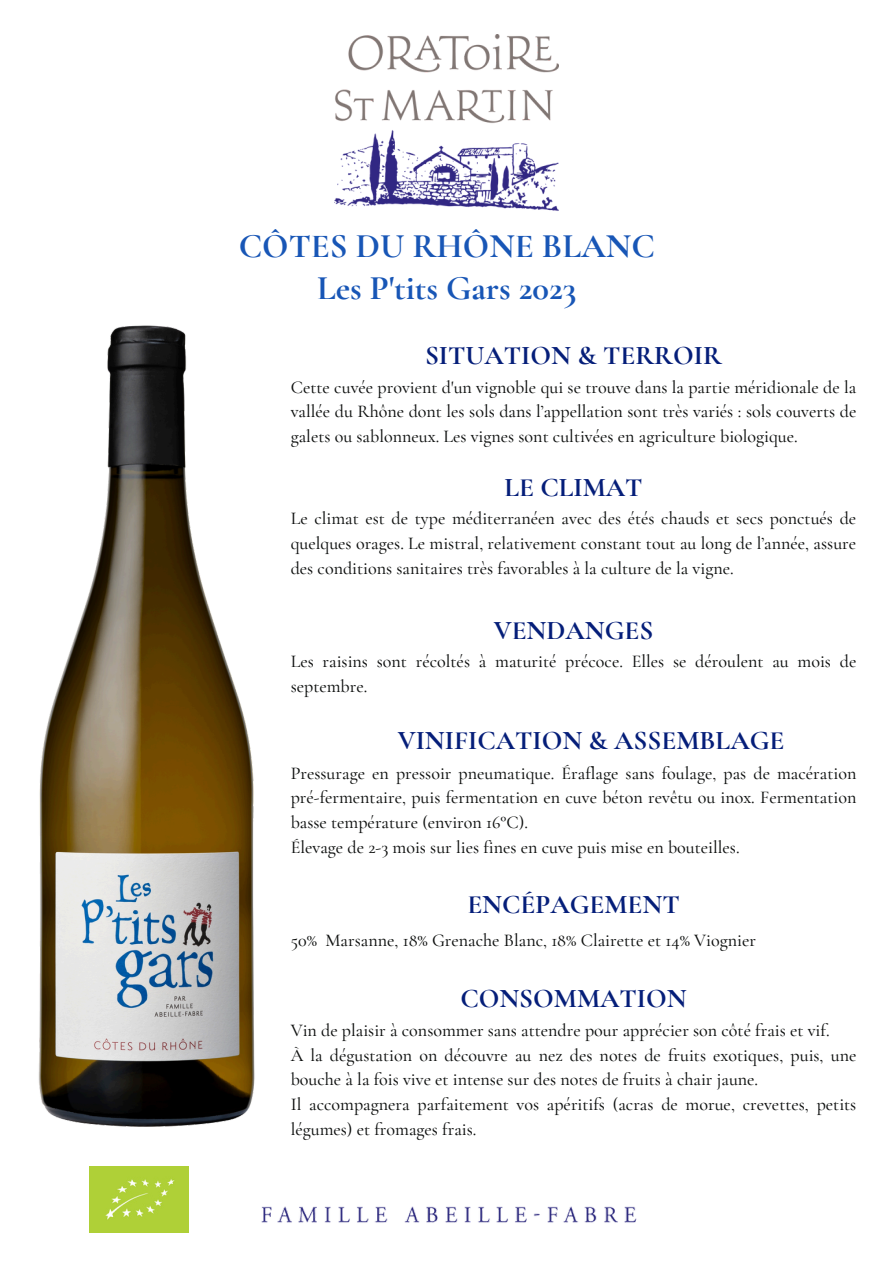
<style>
.page{position:relative;width:894px;height:1264px;background:#fff}
.page>*{position:absolute;margin:0;border:0;box-sizing:border-box;transform-origin:0 0}
.t1{font:700 34.5px/41.7px "Cormorant Garamond";color:#1856b6;text-align:center}
.t2{font:700 27px "Cormorant Garamond";color:#051e79}
.t3{font:500 18px/24.8px "Cormorant Garamond";color:#0e100f;text-align:justify}
</style>
<div class="page">
<img style="left:38px;top:325px;width:217px;height:802px">
<img style="left:335px;top:35px;width:223px;height:176px">
<img style="left:261px;top:1206px;width:376px;height:17px">
<img style="left:89px;top:1166px;width:99px;height:66px">
<p class="t1" style="left:239px;top:225px;width:417px">CÔTES DU RHÔNE BLANC<br>Les P'tits Gars 2023</p>
<p class="t2" style="left:425px;top:339px;width:298px">SITUATION &amp; TERROIR</p>
<p class="t3" style="left:290px;top:374px;width:567px">Cette cuvée provient d'un vignoble qui se trouve dans la partie méridionale de la vallée du Rhône dont les sols dans l’appellation sont très variés : sols couverts de galets ou sablonneux. Les vignes sont cultivées en agriculture biologique.</p>
<p class="t2" style="left:504px;top:471px;width:140px">LE CLIMAT</p>
<p class="t3" style="left:290px;top:506px;width:567px">Le climat est de type méditerranéen avec des étés chauds et secs ponctués de quelques orages. Le mistral, relativement constant tout au long de l’année, assure des conditions sanitaires très favorables à la culture de la vigne.</p>
<p class="t2" style="left:493px;top:613px;width:161px">VENDANGES</p>
<h2 class="t3" style="left:290px;top:649px;width:567px">Les raisins sont récoltés à maturité précoce. Elles se déroulent au mois de septembre.</h2>
<p class="t2" style="left:398px;top:723px;width:388px">VINIFICATION &amp; ASSEMBLAGE</p>
<p class="t3" style="left:290px;top:760px;width:567px">Pressurage en pressoir pneumatique. Éraflage sans foulage, pas de macération pré-fermentaire, puis fermentation en cuve béton revêtu ou inox. Fermentation basse température (environ 16°C).</p>
<p class="t3" style="left:290px;top:834px;width:450px">Élevage de 2-3 mois sur lies fines en cuve puis mise en bouteilles.</p>
<h2 class="t2" style="left:467px;top:888px;width:214px">ENCÉPAGEMENT</h2>
<h2 class="t3" style="left:290px;top:927px;width:466px">50% Marsanne, 18% Grenache Blanc, 18% Clairette et 14% Viognier</h2>
<p class="t2" style="left:460px;top:981px;width:228px">CONSOMMATION</p>
<h2 class="t3" style="left:290px;top:1017px;width:540px">Vin de plaisir à consommer sans attendre pour apprécier son côté frais et vif.</h2>
<p class="t3" style="left:290px;top:1042px;width:567px">À la dégustation on découvre au nez des notes de fruits exotiques, puis, une bouche à la fois vive et intense sur des notes de fruits à chair jaune.</p>
<h2 class="t3" style="left:290px;top:1091px;width:567px">Il accompagnera parfaitement vos apéritifs (acras de morue, crevettes, petits légumes) et fromages frais.</h2>
</div>
